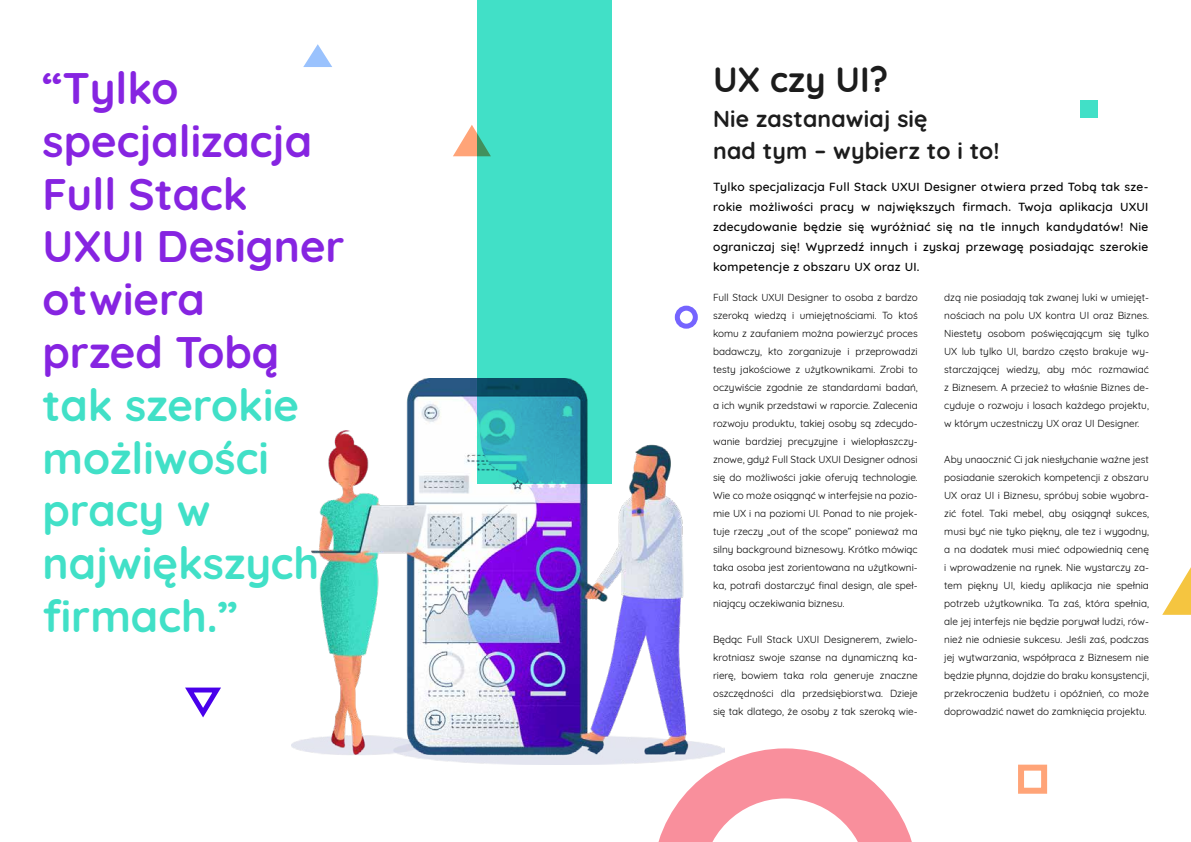
<style>
.page{position:relative;width:1191px;height:842px;background:#fff}
.page>*{position:absolute;margin:0;border:0;box-sizing:border-box;transform-origin:0 0}
.t1{font:700 44px/52.8px "Quicksand";color:#8624e1}
.t2{font:700 44px/52.8px "Quicksand";color:#41e0c7}
.t3{font:700 35px "Quicksand";color:#1c1c1c}
.t4{font:700 23px/32px "Quicksand";letter-spacing:.01em;color:#1c1c1c}
.t5{font:500 12px/20px "Quicksand";letter-spacing:.025em;color:#000;text-align:justify}
.t6{font:10px/18px "Quicksand";color:#000;text-align:justify}
</style>
<div class="page">
<img style="left:292px;top:379px;width:430px;height:386px">
<svg style="left:478px;top:0;width:134px;height:483px;background:#3dd3c1"></svg>
<div style="left:675px;top:306px;width:23px;height:23px;border:5px solid #7564ff;border-radius:50%"></div>
<div style="left:1080px;top:101px;width:17px;height:17px;background:#41e0c7"></div>
<svg style="left:652px;top:748px;width:260px;height:94px"></svg>
<svg style="left:1162px;top:567px;width:29px;height:48px"></svg>
<svg style="left:453px;top:125px;width:38px;height:31px"></svg>
<svg style="left:303px;top:44px;width:29px;height:23px"></svg>
<svg style="left:185px;top:687px;width:36px;height:31px"></svg>
<div style="left:1018px;top:765px;width:29px;height:29px;border:6px solid #ffa478"></div>
<h1 class="t1" style="left:43px;top:58px;width:304px">“Tylko specjalizacja<br>Full Stack<br>UXUI Designer otwiera<br>przed Tobą</h1>
<h1 class="t2" style="left:43px;top:375px;width:278px">tak szerokie możliwości pracy w największych firmach.”</h1>
<h2 class="t3" style="left:713px;top:50px;width:177px">UX czy UI?</h2>
<h3 class="t4" style="left:713px;top:100px;width:288px">Nie zastanawiaj się<br>nad tym – wybierz to i to!</h3>
<p class="t5" style="left:713px;top:176px;width:437px">Tylko specjalizacja Full Stack UXUI Designer otwiera przed Tobą tak sze&shy;rokie możliwości pracy w największych firmach. Twoja aplikacja UXUI zdecydowanie będzie się wyróżniać się na tle innych kandydatów! Nie ograniczaj się! Wyprzedź innych i zyskaj przewagę posiadając szerokie kompetencje z obszaru UX oraz UI.</p>
<p class="t6" style="left:944px;top:287px;width:206px">dzą nie posiadają tak zwanej luki w umiejęt&shy;nościach na polu UX kontra UI oraz Biznes.<br>Niestety osobom poświęcającym się tylko UX lub tylko UI, bardzo często brakuje wy&shy;starczającej wiedzy, aby móc rozmawiać z Biznesem. A przecież to właśnie Biznes de&shy;cyduje o rozwoju i losach każdego projektu, w którym uczestniczy UX oraz UI Designer.</p>
<p class="t6" style="left:944px;top:449px;width:206px">Aby unaocznić Ci jak niesłychanie ważne jest posiadanie szerokich kompetencji z obszaru UX oraz UI i Biznesu, spróbuj sobie wyobra&shy;zić fotel. Taki mebel, aby osiągnął sukces, musi być nie tyko piękny, ale tez i wygodny, a na dodatek musi mieć odpowiednią cenę i wprowadzenie na rynek. Nie wystarczy za&shy;tem piękny UI, kiedy aplikacja nie spełnia potrzeb użytkownika. Ta zaś, która spełnia, ale jej interfejs nie będzie porywał ludzi, rów&shy;nież nie odniesie sukcesu. Jeśli zaś, podczas jej wytwarzania, współpraca z Biznesem nie będzie płynna, dojdzie do braku konsystencji, przekroczenia budżetu i opóźnień, co może doprowadzić nawet do zamknięcia projektu.</p>
<p class="t6" style="left:713px;top:287px;width:206px">Full Stack UXUI Designer to osoba z bardzo szeroką wiedzą i umiejętnościami. To ktoś komu z zaufaniem można powierzyć proces badawczy, kto zorganizuje i przeprowadzi testy jakościowe z użytkownikami. Zrobi to oczywiście zgodnie ze standardami badań, a ich wynik przedstawi w raporcie. Zalecenia rozwoju produktu, takiej osoby są zdecydo&shy;wanie bardziej precyzyjne i wielopłaszczy&shy;znowe, gdyż Full Stack UXUI Designer odnosi się do możliwości jakie oferują technologie.<br>Wie co może osiągnąć w interfejsie na pozio&shy;mie UX i na poziomi UI. Ponad to nie projek&shy;tuje rzeczy „out of the scope” ponieważ ma silny background biznesowy. Krótko mówiąc taka osoba jest zorientowana na użytkowni&shy;ka, potrafi dostarczyć final design, ale speł&shy;niający oczekiwania biznesu.</p>
<p class="t6" style="left:713px;top:629px;width:206px">Będąc Full Stack UXUI Designerem, zwielo&shy;krotniasz swoje szanse na dynamiczną ka&shy;rierę, bowiem taka rola generuje znaczne oszczędności dla przedsiębiorstwa. Dzieje się tak dlatego, że osoby z tak szeroką wie-</p>
</div>
